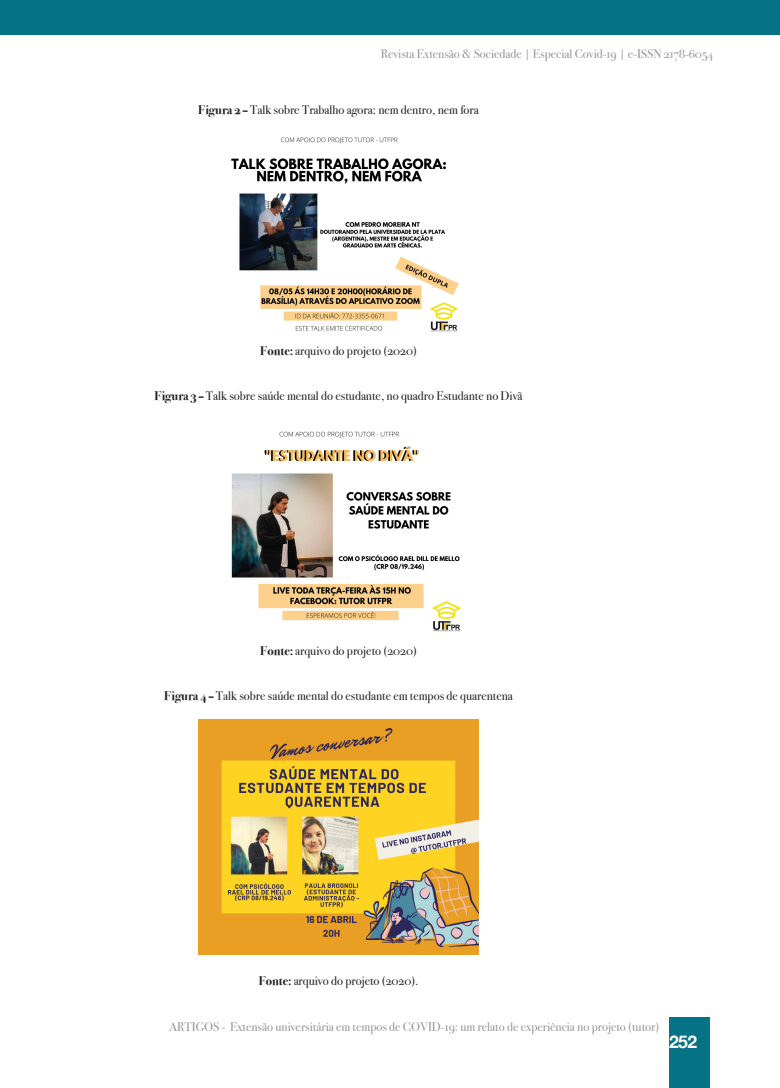
<style>
.page{position:relative;width:780px;height:1088px;background:#fff}
.page>*{position:absolute;margin:0;border:0;box-sizing:border-box;transform-origin:0 0}
.t1{font:700 17.5px "Helvetica Neue";color:#fff}
.LEGENDAS{font:12.5px "Bodoni Svty Two OSITCTT";color:#231f20}
.t2{font:12.5px "Bodoni Svty Two OSITCTT";color:#949699}
.s1{font-weight:700}
</style>
<div class="page">
<div style="left:669px;top:1017px;width:40px;height:71px;background:#057385"></div>
<div style="left:0;top:1px;width:779px;height:34px;background:#057385"></div>
<img style="left:231px;top:137px;width:228px;height:195px">
<img style="left:231px;top:431px;width:230px;height:201px">
<img style="left:199px;top:720px;width:279px;height:234px">
<p class="t2" style="left:381px;top:46px;width:334px">Revista Extensão &amp; Sociedade | Especial Covid-19 | e-ISSN 2178-6054</p>
<p class="LEGENDAS" style="left:198px;top:103px;width:282px"><span class="s1">Figura 2 –</span> Talk sobre Trabalho agora: nem dentro, nem fora</p>
<p class="LEGENDAS" style="left:260px;top:343px;width:158px"><span class="s1">Fonte:</span> arquivo do projeto (2020)</p>
<p class="LEGENDAS" style="left:155px;top:388px;width:369px"><span class="s1">Figura 3 –</span> Talk sobre saúde mental do estudante, no quadro Estudante no Divã</p>
<p class="LEGENDAS" style="left:260px;top:643px;width:158px"><span class="s1">Fonte:</span> arquivo do projeto (2020)</p>
<p class="LEGENDAS" style="left:164px;top:688px;width:350px"><span class="s1">Figura 4 –</span> Talk sobre saúde mental do estudante em tempos de quarentena</p>
<p class="LEGENDAS" style="left:259px;top:973px;width:161px"><span class="s1">Fonte:</span> arquivo do projeto (2020).</p>
<p class="t2" style="left:169px;top:1019px;width:491px">ARTIGOS - Extensão universitária em tempos de COVID-19: um relato de experiência no projeto (tutor)</p>
<h1 class="t1" style="left:669px;top:1031px;width:30px">252</h1>
</div>
